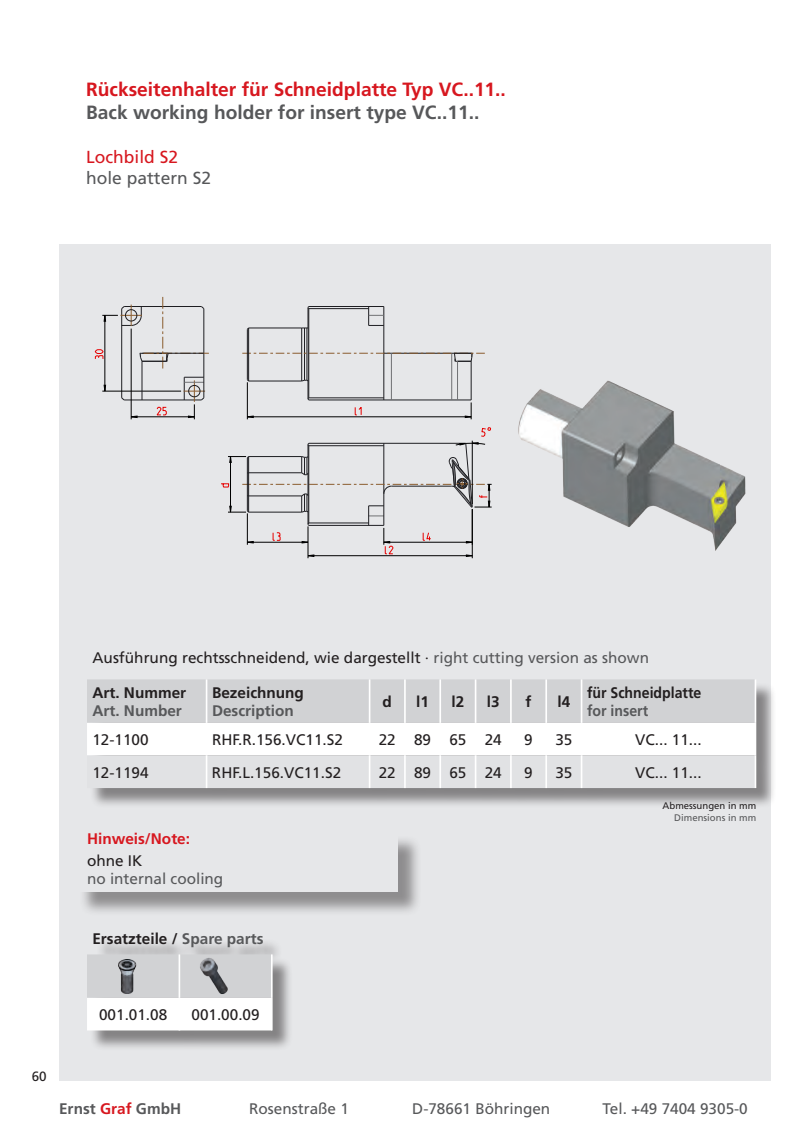
<style>
.page{position:relative;width:809px;height:1141px;background:#fff}
.page>*{position:absolute;margin:0;border:0;box-sizing:border-box;transform-origin:0 0}
.t1{font:700 19.07px/22.9px "Frutiger";color:#d7171f}
.t2{font:17.5px/20.8px "Frutiger";color:#57585a}
.t3{font:15.4px "Frutiger";color:#231f20}
.t4{font:700 15.4px/18.4px "Frutiger";color:#231f20}
.t5{font:15.4px "Frutiger";color:#57585a}
.t6{font:700 15.4px/18.4px "Frutiger";color:#231f20;scale:.92 1}
.t7{font:700 15.4px/21.2px "Frutiger";color:#d7171f}
.t8{font:700 15.4px "Frutiger";color:#57585a}
.t9{font:13.47px "Frutiger";color:#231f20}
.t10{font:9.62px/11.5px "Frutiger";color:#231f20;text-align:right}
.s1{color:#57585a}
.s2{color:#d7171f}
.s3{font-weight:400;color:#231f20}
</style>
<div class="page">
<div style="left:59px;top:244px;width:712px;height:837px;background:#e6e7e9"></div>
<hr style="left:301px;top:328px;width:1px;height:53px;background:#222226">
<hr style="left:304px;top:328px;width:1px;height:52px;background:#222226">
<hr style="left:306px;top:328px;width:1px;height:52px;background:#7d7d80">
<hr style="left:309px;top:400px;width:162px;height:1px;background:#222226">
<hr style="left:309px;top:397px;width:75px;height:1px;background:#222226">
<hr style="left:248px;top:381px;width:54px;height:1px;background:#222226">
<hr style="left:383px;top:306px;width:1px;height:94px;background:#222226">
<hr style="left:391px;top:353px;width:1px;height:47px;background:#7d7d80">
<svg style="left:368px;top:307px;width:16px;height:19px"></svg>
<hr style="left:309px;top:308px;width:59px;height:1px;background:#222226">
<hr style="left:309px;top:306px;width:75px;height:1px;background:#222226">
<hr style="left:451px;top:353px;width:1px;height:47px;background:#7d7d80">
<hr style="left:124px;top:400px;width:77px;height:1px;background:#222226">
<hr style="left:121px;top:309px;width:1px;height:89px;background:#222226">
<hr style="left:203px;top:309px;width:1px;height:68px;background:#222226">
<svg style="left:300px;top:379px;width:7px;height:3px"></svg>
<hr style="left:247px;top:329px;width:1px;height:51px;background:#222226">
<hr style="left:248px;top:328px;width:1px;height:53px;background:#222226">
<hr style="left:307px;top:307px;width:1px;height:92px;background:#222226">
<hr style="left:308px;top:309px;width:1px;height:89px;background:#222226">
<hr style="left:248px;top:328px;width:54px;height:1px;background:#222226">
<svg style="left:354px;top:407px;width:8px;height:9px"></svg>
<svg style="left:246px;top:415px;width:8px;height:3px"></svg>
<svg style="left:156px;top:406px;width:11px;height:10px"></svg>
<svg style="left:130px;top:415px;width:8px;height:3px"></svg>
<svg style="left:103px;top:384px;width:2px;height:7px"></svg>
<hr style="left:247px;top:382px;width:1px;height:37px;background:#000">
<hr style="left:247px;top:416px;width:224px;height:1px;background:#000">
<svg style="left:464px;top:402px;width:8px;height:17px"></svg>
<hr style="left:308px;top:526px;width:1px;height:32px;background:#000">
<hr style="left:472px;top:509px;width:1px;height:49px;background:#000">
<hr style="left:131px;top:416px;width:63px;height:1px;background:#000">
<hr style="left:105px;top:315px;width:1px;height:76px;background:#000">
<hr style="left:102px;top:391px;width:79px;height:1px;background:#000">
<hr style="left:131px;top:329px;width:1px;height:90px;background:#000">
<hr style="left:457px;top:361px;width:1px;height:39px;background:#7d7d80">
<hr style="left:470px;top:361px;width:1px;height:39px;background:#222226">
<hr style="left:141px;top:361px;width:1px;height:39px;background:#222226">
<svg style="left:221px;top:427px;width:270px;height:130px"></svg>
<svg style="left:242px;top:352px;width:243px;height:10px"></svg>
<svg style="left:94px;top:297px;width:115px;height:72px"></svg>
<svg style="left:184px;top:377px;width:21px;height:42px"></svg>
<img style="left:518px;top:380px;width:228px;height:171px">
<div style="left:89px;top:682px;width:688px;height:127px;background:#231f20;opacity:.5"></div>
<svg style="left:87px;top:679px;width:667px;height:109px"></svg>
<hr style="left:369px;top:679px;width:1px;height:44px;background:#fff">
<hr style="left:404px;top:679px;width:2px;height:44px;background:#fff">
<hr style="left:439px;top:679px;width:2px;height:44px;background:#fff">
<hr style="left:369px;top:723px;width:1px;height:32px;background:#fff">
<hr style="left:404px;top:723px;width:2px;height:32px;background:#fff">
<hr style="left:439px;top:723px;width:2px;height:32px;background:#fff">
<hr style="left:369px;top:755px;width:1px;height:33px;background:#fff">
<hr style="left:404px;top:755px;width:2px;height:33px;background:#fff">
<hr style="left:439px;top:755px;width:2px;height:33px;background:#fff">
<hr style="left:475px;top:679px;width:1px;height:44px;background:#fff">
<hr style="left:475px;top:723px;width:1px;height:32px;background:#fff">
<hr style="left:475px;top:755px;width:1px;height:33px;background:#fff">
<hr style="left:510px;top:679px;width:1px;height:44px;background:#fff">
<hr style="left:545px;top:679px;width:2px;height:44px;background:#fff">
<hr style="left:580px;top:679px;width:2px;height:44px;background:#fff">
<hr style="left:754px;top:679px;width:2px;height:44px;background:#fff">
<hr style="left:510px;top:723px;width:1px;height:32px;background:#fff">
<hr style="left:545px;top:723px;width:2px;height:32px;background:#fff">
<hr style="left:580px;top:723px;width:2px;height:32px;background:#fff">
<hr style="left:754px;top:723px;width:2px;height:32px;background:#fff">
<hr style="left:510px;top:755px;width:1px;height:33px;background:#fff">
<hr style="left:545px;top:755px;width:2px;height:33px;background:#fff">
<hr style="left:580px;top:755px;width:2px;height:33px;background:#fff">
<hr style="left:754px;top:755px;width:2px;height:33px;background:#fff">
<hr style="left:206px;top:679px;width:1px;height:44px;background:#fff">
<hr style="left:206px;top:723px;width:1px;height:32px;background:#fff">
<hr style="left:206px;top:755px;width:1px;height:33px;background:#fff">
<div style="left:79px;top:835px;width:343px;height:81px;background:#231f20;opacity:.45"></div>
<div style="left:76px;top:832px;width:322px;height:60px;background:#e6e7e9"></div>
<div style="left:89px;top:936px;width:204px;height:115px;background:#231f20;opacity:.5"></div>
<svg style="left:87px;top:954px;width:184px;height:76px;background:#f3f3f4"></svg>
<hr style="left:178px;top:954px;width:2px;height:44px;background:#fff">
<hr style="left:271px;top:954px;width:1px;height:44px;background:#fff">
<hr style="left:178px;top:998px;width:2px;height:32px;background:#fff">
<hr style="left:271px;top:998px;width:1px;height:32px;background:#fff">
<img style="left:88px;top:959px;width:78px;height:34px">
<img style="left:181px;top:953px;width:78px;height:46px">
<p class="t1" style="left:86px;top:78px;width:421px">Rückseitenhalter für Schneidplatte Typ VC..11..<br><span class="s1">Back working holder for insert type VC..11..</span></p>
<p class="t2" style="left:86px;top:147px;width:126px"><span class="s2">Lochbild S2 </span>hole pattern S2</p>
<p class="t3" style="left:93px;top:649px;width:558px">Ausführung rechtsschneidend, wie dargestellt · <span class="s1">right cutting version as shown</span></p>
<p class="t4" style="left:92px;top:683px;width:95px">Art. Nummer<br><span class="s1">Art. Number</span></p>
<p class="t4" style="left:212px;top:683px;width:93px">Bezeichnung<br><span class="s1">Description</span></p>
<p class="t4" style="left:382px;top:692px;width:11px">d</p>
<p class="t4" style="left:416px;top:692px;width:14px">l1</p>
<p class="t4" style="left:451px;top:692px;width:14px">l2</p>
<p class="t4" style="left:487px;top:692px;width:14px">l3</p>
<p class="t4" style="left:525px;top:692px;width:7px">f</p>
<p class="t4" style="left:557px;top:692px;width:14px">l4</p>
<p class="t6" style="left:587px;top:683px;width:126px">für Schneidplatte <span class="s1">for insert</span></p>
<p class="t3" style="left:92px;top:731px;width:58px">12-1100</p>
<p class="t3" style="left:212px;top:731px;width:132px">RHF.R.156.VC11.S2</p>
<p class="t3" style="left:379px;top:731px;width:124px">22 89 65 24</p>
<p class="t3" style="left:524px;top:731px;width:10px">9</p>
<p class="t3" style="left:555px;top:731px;width:19px">35</p>
<p class="t3" style="left:635px;top:731px;width:68px">VC... 11...</p>
<p class="t3" style="left:92px;top:763px;width:58px">12-1194</p>
<p class="t3" style="left:212px;top:763px;width:131px">RHF.L.156.VC11.S2</p>
<p class="t3" style="left:379px;top:763px;width:124px">22 89 65 24</p>
<p class="t3" style="left:524px;top:763px;width:10px">9</p>
<p class="t3" style="left:555px;top:763px;width:19px">35</p>
<p class="t3" style="left:635px;top:763px;width:68px">VC... 11...</p>
<p class="t10" style="left:662px;top:800px;width:95px">Abmessungen in mm<br><span class="s1">Dimensions in mm</span></p>
<p class="t7" style="left:87px;top:828px;width:105px">Hinweis/Note: <span class="s3">ohne IK</span></p>
<p class="t5" style="left:87px;top:869px;width:138px">no internal cooling</p>
<p class="t4" style="left:92px;top:929px;width:172px">Ersatzteile / <span class="s1">Spare parts</span></p>
<p class="t3" style="left:99px;top:1006px;width:70px">001.01.08</p>
<p class="t3" style="left:191px;top:1006px;width:70px">001.00.09</p>
<p class="t9" style="left:32px;top:1068px;width:16px">60</p>
<p class="t8" style="left:59px;top:1099px;width:124px">Ernst <span class="s2">Graf</span> GmbH</p>
<p class="t5" style="left:249px;top:1099px;width:101px">Rosenstraße 1</p>
<p class="t5" style="left:412px;top:1099px;width:140px">D-78661 Böhringen</p>
<p class="t5" style="left:602px;top:1099px;width:147px">Tel. +49 7404 9305-0</p>
</div>
